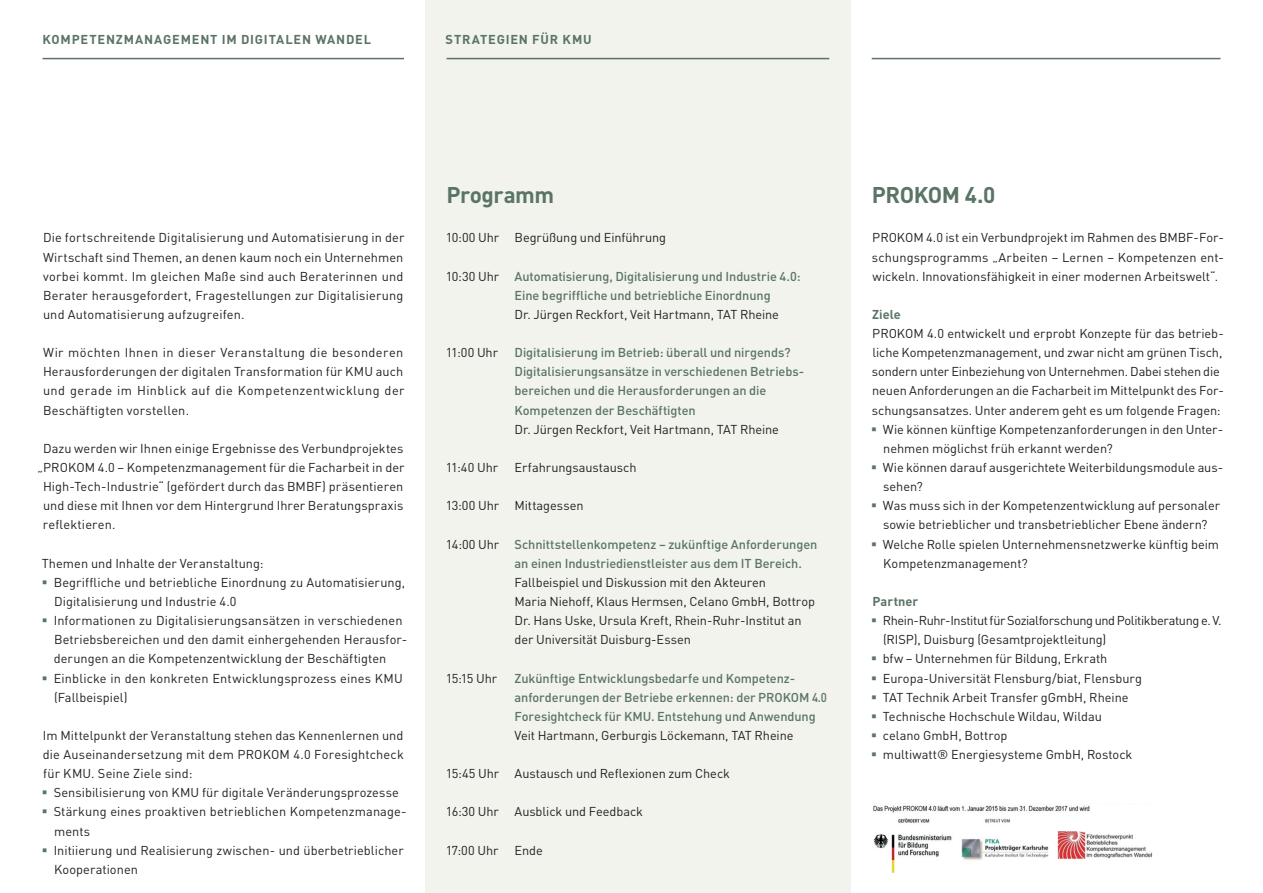
<style>
.page{position:relative;width:1263px;height:893px;background:#fff}
.page>*{position:absolute;margin:0;border:0;box-sizing:border-box;transform-origin:0 0}
._01_Headline_Titel{font:700 22.5px "DIN";letter-spacing:-.02em;color:#5a7465}
._04_Fließtext{font:12.75px/19.2px "DIN";color:#231f20}
._04_Fließtext-2{font:500 12.75px/19.2px "DIN";letter-spacing:-.005em;color:#5a7465}
._04_Fließtext-3{font:12.75px/19.2px "DIN";letter-spacing:-.025em;color:#231f20}
._03_Zwischenüberschr{font:700 12.75px "DIN";letter-spacing:.065em;color:#5a7465}
._03_Zwischenüberschr-2{font:700 12.75px "DIN";color:#5a7465}
.s1{color:#5a7465}
.s2{font-weight:400;color:#231f20}
</style>
<div class="page">
<div style="left:425px;top:0;width:425px;height:893px;background:#f1f3ec"></div>
<hr style="left:43px;top:58px;width:361px;height:1px;background:#5a7465">
<hr style="left:872px;top:58px;width:348px;height:1px;background:#5a7465">
<hr style="left:446px;top:58px;width:383px;height:1px;background:#5a7465">
<img style="left:873px;top:805px;width:280px;height:68px">
<p class="_03_Zwischenüberschr" style="left:43px;top:31px;width:330px">KOMPETENZMANAGEMENT IM DIGITALEN WANDEL</p>
<p class="_03_Zwischenüberschr" style="left:446px;top:31px;width:148px">STRATEGIEN FÜR KMU</p>
<p class="_04_Fließtext" style="left:43px;top:228px;width:363px;text-align:justify">Die fortschreitende Digitalisierung und Automatisierung in der Wirtschaft sind Themen, an denen kaum noch ein Unternehmen vorbei kommt. Im gleichen Maße sind auch Beraterinnen und Berater herausgefordert, Fragestellungen zur Digitalisierung und Automatisierung aufzugreifen.</p>
<p class="_04_Fließtext" style="left:43px;top:343px;width:363px;text-align:justify">Wir möchten Ihnen in dieser Veranstaltung die besonderen Herausforderungen der digitalen Transformation für KMU auch und gerade im Hinblick auf die Kompetenzentwicklung der Beschäftigten vorstellen.</p>
<p class="_04_Fließtext" style="left:43px;top:438px;width:362px">Dazu werden wir Ihnen einige Ergebnisse des Verbundprojektes</p>
<p class="_04_Fließtext" style="left:37px;top:457px;width:369px">„PROKOM 4.0 – Kompetenzmanagement für die Facharbeit in der</p>
<p class="_04_Fließtext" style="left:43px;top:476px;width:362px">High-Tech-Industrie“ (gefördert durch das BMBF) präsentieren</p>
<p class="_04_Fließtext" style="left:43px;top:496px;width:362px">und diese mit Ihnen vor dem Hintergrund Ihrer Beratungspraxis</p>
<p class="_04_Fließtext" style="left:43px;top:515px;width:74px">reflektieren.</p>
<p class="_04_Fließtext" style="left:42px;top:553px;width:223px">Themen und Inhalte der Veranstaltung:</p>
<p class="_04_Fließtext" style="left:54px;top:572px;width:352px;text-indent:-12px"><span class="s1">▪</span> Begriffliche und betriebliche Einordnung zu Automatisierung,<br>Digitalisierung und Industrie 4.0</p>
<p class="_04_Fließtext" style="left:54px;top:610px;width:355px;text-indent:-12px"><span class="s1">▪</span> Informationen zu Digitalisierungsansätzen in verschiedenen<br>Betriebsbereichen und den damit einhergehenden Herausfor&shy;derungen an die Kompetenzentwicklung der Beschäftigten</p>
<p class="_04_Fließtext" style="left:54px;top:668px;width:350px;text-indent:-12px"><span class="s1">▪</span> Einblicke in den konkreten Entwicklungsprozess eines KMU (Fallbeispiel)</p>
<p class="_04_Fließtext" style="left:43px;top:725px;width:363px;text-align:justify">Im Mittelpunkt der Veranstaltung stehen das Kennenlernen und die Auseinandersetzung mit dem PROKOM 4.0 Foresightcheck für KMU. Seine Ziele sind:</p>
<p class="_04_Fließtext" style="left:42px;top:783px;width:359px"><span class="s1">▪</span> Sensibilisierung von KMU für digitale Veränderungsprozesse</p>
<p class="_04_Fließtext" style="left:54px;top:802px;width:354px;text-indent:-12px"><span class="s1">▪</span> Stärkung eines proaktiven betrieblichen Kompetenzmanage&shy;ments</p>
<p class="_04_Fließtext" style="left:54px;top:840px;width:351px;text-indent:-12px"><span class="s1">▪</span> Initiierung und Realisierung zwischen- und überbetrieblicher<br>Kooperationen</p>
<p class="_01_Headline_Titel" style="left:446px;top:180px;width:109px">Programm</p>
<p class="_04_Fließtext" style="left:446px;top:228px;width:222px">10:00 Uhr Begrüßung und Einführung</p>
<p class="_04_Fließtext-2" style="left:446px;top:266px;width:356px"><span class="s2">10:30 Uhr</span> Automatisierung, Digitalisierung und Industrie 4.0:</p>
<p class="_04_Fließtext-2" style="left:514px;top:285px;width:258px">Eine begriffliche und betriebliche Einordnung</p>
<p class="_04_Fließtext" style="left:514px;top:304px;width:266px">Dr. Jürgen Reckfort, Veit Hartmann, TAT Rheine</p>
<p class="_04_Fließtext" style="left:446px;top:343px;width:54px">11:00 Uhr</p>
<p class="_04_Fließtext-2" style="left:514px;top:343px;width:277px">Digitalisierung im Betrieb: überall und nirgends?</p>
<p class="_04_Fließtext-2" style="left:514px;top:362px;width:291px">Digitalisierungsansätze in verschiedenen Betriebs-</p>
<p class="_04_Fließtext-2" style="left:514px;top:381px;width:253px">bereichen und die Herausforderungen an die</p>
<p class="_04_Fließtext-2" style="left:514px;top:400px;width:183px">Kompetenzen der Beschäftigten</p>
<p class="_04_Fließtext" style="left:514px;top:419px;width:266px">Dr. Jürgen Reckfort, Veit Hartmann, TAT Rheine</p>
<p class="_04_Fließtext" style="left:446px;top:457px;width:54px">11:40 Uhr</p>
<p class="_04_Fließtext" style="left:514px;top:457px;width:123px">Erfahrungsaustausch</p>
<p class="_04_Fließtext" style="left:446px;top:496px;width:139px">13:00 Uhr Mittagessen</p>
<p class="_04_Fließtext-2" style="left:446px;top:534px;width:373px"><span class="s2">14:00 Uhr</span> Schnittstellenkompetenz – zukünftige Anforderungen</p>
<p class="_04_Fließtext-2" style="left:514px;top:553px;width:289px">an einen Industriedienstleister aus dem IT Bereich.</p>
<p class="_04_Fließtext" style="left:514px;top:572px;width:253px">Fallbeispiel und Diskussion mit den Akteuren</p>
<p class="_04_Fließtext" style="left:514px;top:591px;width:302px">Maria Niehoff, Klaus Hermsen, Celano GmbH, Bottrop</p>
<p class="_04_Fließtext" style="left:514px;top:610px;width:288px">Dr. Hans Uske, Ursula Kreft, Rhein-Ruhr-Institut an</p>
<p class="_04_Fließtext" style="left:514px;top:630px;width:178px">der Universität Duisburg-Essen</p>
<p class="_04_Fließtext" style="left:446px;top:668px;width:53px">15:15 Uhr</p>
<p class="_04_Fließtext-2" style="left:514px;top:668px;width:282px">Zukünftige Entwicklungsbedarfe und Kompetenz-</p>
<p class="_04_Fließtext-2" style="left:514px;top:687px;width:314px">anforderungen der Betriebe erkennen: der PROKOM 4.0<br>Foresightcheck für KMU. Entstehung und Anwendung</p>
<p class="_04_Fließtext" style="left:514px;top:725px;width:281px">Veit Hartmann, Gerburgis Löckemann, TAT Rheine</p>
<p class="_04_Fließtext" style="left:446px;top:763px;width:286px">15:45 Uhr Austausch und Reflexionen zum Check</p>
<p class="_04_Fließtext" style="left:446px;top:802px;width:199px">16:30 Uhr Ausblick und Feedback</p>
<p class="_04_Fließtext" style="left:446px;top:840px;width:54px">17:00 Uhr</p>
<p class="_04_Fließtext" style="left:514px;top:840px;width:30px">Ende</p>
<p class="_01_Headline_Titel" style="left:872px;top:180px;width:125px">PROKOM 4.0</p>
<p class="_04_Fließtext" style="left:872px;top:228px;width:353px;text-align:justify">PROKOM 4.0 ist ein Verbundprojekt im Rahmen des BMBF-For&shy;schungsprogramms „Arbeiten – Lernen – Kompetenzen ent&shy;wickeln. Innovationsfähigkeit in einer modernen Arbeitswelt“.</p>
<p class="_03_Zwischenüberschr" style="left:872px;top:306px;width:30px">Ziele</p>
<p class="_04_Fließtext" style="left:872px;top:323px;width:353px">PROKOM 4.0 entwickelt und erprobt Konzepte für das betrieb&shy;liche Kompetenzmanagement, und zwar nicht am grünen Tisch, sondern unter Einbeziehung von Unternehmen. Dabei stehen die neuen Anforderungen an die Facharbeit im Mittelpunkt des For&shy;schungsansatzes. Unter anderem geht es um folgende Fragen:</p>
<p class="_04_Fließtext" style="left:883px;top:419px;width:341px;text-indent:-12px"><span class="s1">▪</span> Wie können künftige Kompetenzanforderungen in den Unter&shy;nehmen möglichst früh erkannt werden?</p>
<p class="_04_Fließtext" style="left:883px;top:457px;width:342px;text-indent:-12px"><span class="s1">▪</span> Wie können darauf ausgerichtete Weiterbildungsmodule aus&shy;sehen?</p>
<p class="_04_Fließtext" style="left:871px;top:496px;width:351px;text-align:center"><span class="s1">▪</span> Was muss sich in der Kompetenzentwicklung auf personaler sowie betrieblicher und transbetrieblicher Ebene ändern?</p>
<p class="_04_Fließtext" style="left:883px;top:534px;width:337px;text-indent:-12px"><span class="s1">▪</span> Welche Rolle spielen Unternehmensnetzwerke künftig beim<br>Kompetenzmanagement?</p>
<p class="_03_Zwischenüberschr-2" style="left:872px;top:593px;width:47px">Partner</p>
<p class="_04_Fließtext-3" style="left:883px;top:610px;width:340px;text-indent:-12px"><span class="s1">▪</span> Rhein-Ruhr-Institut für Sozialforschung und Politikberatunge. V. (RISP), Duisburg (Gesamtprojektleitung)</p>
<p class="_04_Fließtext" style="left:871px;top:649px;width:238px"><span class="s1">▪</span> bfw – Unternehmen für Bildung, Erkrath</p>
<p class="_04_Fließtext" style="left:871px;top:668px;width:272px"><span class="s1">▪</span> Europa-Universität Flensburg/biat, Flensburg</p>
<p class="_04_Fließtext" style="left:871px;top:687px;width:259px"><span class="s1">▪</span> TAT Technik Arbeit Transfer gGmbH, Rheine</p>
<p class="_04_Fließtext" style="left:871px;top:706px;width:232px"><span class="s1">▪</span> Technische Hochschule Wildau, Wildau</p>
<p class="_04_Fließtext" style="left:871px;top:725px;width:138px"><span class="s1">▪</span> celano GmbH, Bottrop</p>
<p class="_04_Fließtext" style="left:871px;top:744px;width:263px"><span class="s1">▪</span> multiwatt® Energiesysteme GmbH, Rostock</p>
</div>
